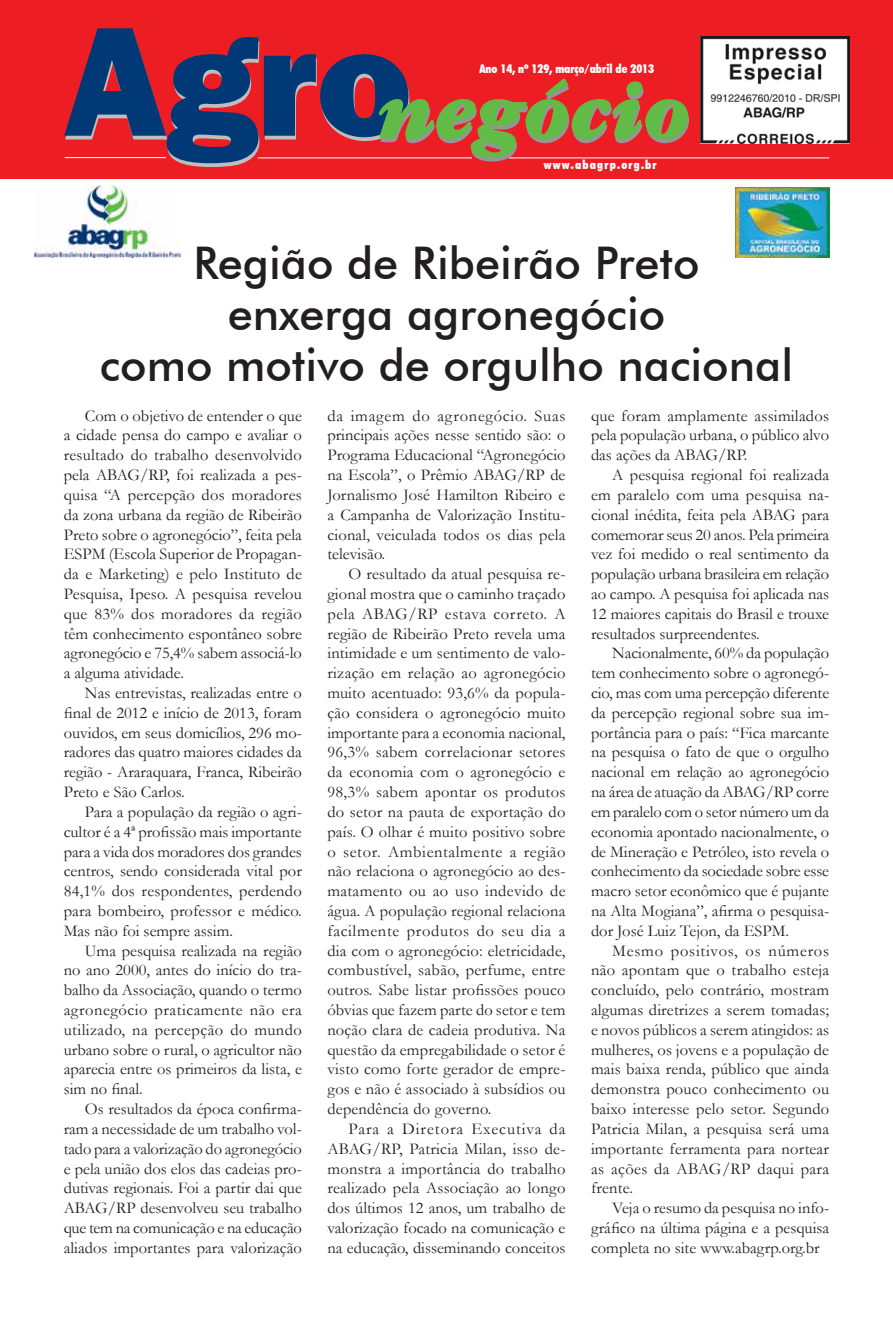
<style>
.page{position:relative;width:893px;height:1319px;background:#fff}
.page>*{position:absolute;margin:0;border:0;box-sizing:border-box;transform-origin:0 0}
.t1{font:500 45px/51px "Futura BT";color:#231f20;text-align:center}
.t2{font:16.5px/19.8px "Garamond";color:#231f20;text-align:justify}
.t3{font:900 condensed 12px "Futura BT";color:#fff}
.t4{font:900 condensed 12px "Futura BT";letter-spacing:.1em;color:#fff}
</style>
<div class="page">
<div style="left:1px;top:0;width:892px;height:178px;background:#ed1d24"></div>
<img style="left:34px;top:185px;width:147px;height:72px">
<hr style="left:509px;top:158px;width:320px;height:1px;background:#fff">
<img style="left:736px;top:187px;width:93px;height:70px">
<img style="left:701px;top:37px;width:148px;height:107px">
<svg style="left:64px;top:28px;width:625px;height:139px"></svg>
<hr style="left:65px;top:157px;width:101px;height:1px;background:#fff">
<p class="t3" style="left:479px;top:61px;width:176px">Ano 14, nº 129, março/abril de 2013</p>
<p class="t4" style="left:544px;top:157px;width:115px">www.abagrp.org.br</p>
<h1 class="t1" style="left:100px;top:237px;width:695px">Região de Ribeirão Preto<br>enxerga agronegócio<br>como motivo de orgulho nacional</h1>
<p class="t2" style="left:64px;top:405px;width:240px;text-indent:21px">Com o objetivo de entender o que a cidade pensa do campo e avaliar o resultado do trabalho desenvolvido pela ABAG/RP, foi realizada a pes&shy;quisa “A percepção dos moradores da zona urbana da região de Ribeirão Preto sobre o agronegócio”, feita pela ESPM (Escola Superior de Propagan&shy;da e Marketing) e pelo Instituto de Pesquisa, Ipeso. A pesquisa revelou que 83% dos moradores da região têm conhecimento espontâneo sobre agronegócio e 75,4% sabem associá-lo a alguma atividade.</p>
<p class="t2" style="left:64px;top:682px;width:240px;text-indent:21px">Nas entrevistas, realizadas entre o final de 2012 e início de 2013, foram ouvidos, em seus domicílios, 296 mo&shy;radores das quatro maiores cidades da região - Araraquara, Franca, Ribeirão Preto e São Carlos.</p>
<p class="t2" style="left:64px;top:801px;width:240px;text-indent:21px">Para a população da região o agri&shy;cultor é a 4ª profissão mais importante para a vida dos moradores dos grandes centros, sendo considerada vital por 84,1% dos respondentes, perdendo para bombeiro, professor e médico.<br>Mas não foi sempre assim.</p>
<p class="t2" style="left:64px;top:939px;width:240px;text-indent:21px">Uma pesquisa realizada na região no ano 2000, antes do início do tra&shy;balho da Associação, quando o termo agronegócio praticamente não era utilizado, na percepção do mundo urbano sobre o rural, o agricultor não aparecia entre os primeiros da lista, e sim no final.</p>
<p class="t2" style="left:64px;top:1098px;width:240px;text-indent:21px">Os resultados da época confirma&shy;ram a necessidade de um trabalho vol&shy;tado para a valorização do agronegócio e pela união dos elos das cadeias pro&shy;dutivas regionais. Foi a partir dai que ABAG/RP desenvolveu seu trabalho que tem na comunicação e na educação aliados importantes para valorização</p>
<p class="t2" style="left:327px;top:405px;width:240px">da imagem do agronegócio. Suas principais ações nesse sentido são: o Programa Educacional “Agronegócio na Escola”, o Prêmio ABAG/RP de Jornalismo José Hamilton Ribeiro e a Campanha de Valorização Institu&shy;cional, veiculada todos os dias pela televisão.</p>
<p class="t2" style="left:327px;top:563px;width:240px;text-indent:21px">O resultado da atual pesquisa re&shy;gional mostra que o caminho traçado pela ABAG/RP estava correto. A região de Ribeirão Preto revela uma intimidade e um sentimento de valo&shy;rização em relação ao agronegócio muito acentuado: 93,6% da popula&shy;ção considera o agronegócio muito importante para a economia nacional, 96,3% sabem correlacionar setores da economia com o agronegócio e 98,3% sabem apontar os produtos do setor na pauta de exportação do país. O olhar é muito positivo sobre o setor. Ambientalmente a região não relaciona o agronegócio ao des&shy;matamento ou ao uso indevido de água. A população regional relaciona facilmente produtos do seu dia a dia com o agronegócio: eletricidade, combustível, sabão, perfume, entre outros. Sabe listar profissões pouco óbvias que fazem parte do setor e tem noção clara de cadeia produtiva. Na questão da empregabilidade o setor é visto como forte gerador de empre&shy;gos e não é associado à subsídios ou dependência do governo.</p>
<p class="t2" style="left:327px;top:1118px;width:240px;text-indent:21px">Para a Diretora Executiva da ABAG/RP, Patricia Milan, isso de&shy;monstra a importância do trabalho realizado pela Associação ao longo dos últimos 12 anos, um trabalho de valorização focado na comunicação e na educação, disseminando conceitos</p>
<p class="t2" style="left:591px;top:405px;width:240px">que foram amplamente assimilados pela população urbana, o público alvo das ações da ABAG/RP.</p>
<p class="t2" style="left:591px;top:464px;width:240px;text-indent:21px">A pesquisa regional foi realizada em paralelo com uma pesquisa na&shy;cional inédita, feita pela ABAG para comemorar seus 20 anos. Pela primeira vez foi medido o real sentimento da população urbana brasileira em relação ao campo. A pesquisa foi aplicada nas 12 maiores capitais do Brasil e trouxe resultados surpreendentes.</p>
<p class="t2" style="left:591px;top:642px;width:240px;text-indent:21px">Nacionalmente, 60% da população tem conhecimento sobre o agronegó&shy;cio, mas com uma percepção diferente da percepção regional sobre sua im&shy;portância para o país: “Fica marcante na pesquisa o fato de que o orgulho nacional em relação ao agronegócio na área de atuação da ABAG/RP corre em paralelo com o setor número um da economia apontado nacionalmente, o de Mineração e Petróleo, isto revela o conhecimento da sociedade sobre esse macro setor econômico que é pujante na Alta Mogiana”, afirma o pesquisa&shy;dor José Luiz Tejon, da ESPM.</p>
<p class="t2" style="left:591px;top:939px;width:240px;text-indent:21px">Mesmo positivos, os números não apontam que o trabalho esteja concluído, pelo contrário, mostram algumas diretrizes a serem tomadas; e novos públicos a serem atingidos: as mulheres, os jovens e a população de mais baixa renda, público que ainda demonstra pouco conhecimento ou baixo interesse pelo setor. Segundo Patricia Milan, a pesquisa será uma importante ferramenta para nortear as ações da ABAG/RP daqui para frente.</p>
<p class="t2" style="left:591px;top:1197px;width:240px;text-indent:21px">Veja o resumo da pesquisa no info&shy;gráfico na última página e a pesquisa completa no site www.abagrp.org.br</p>
</div>
